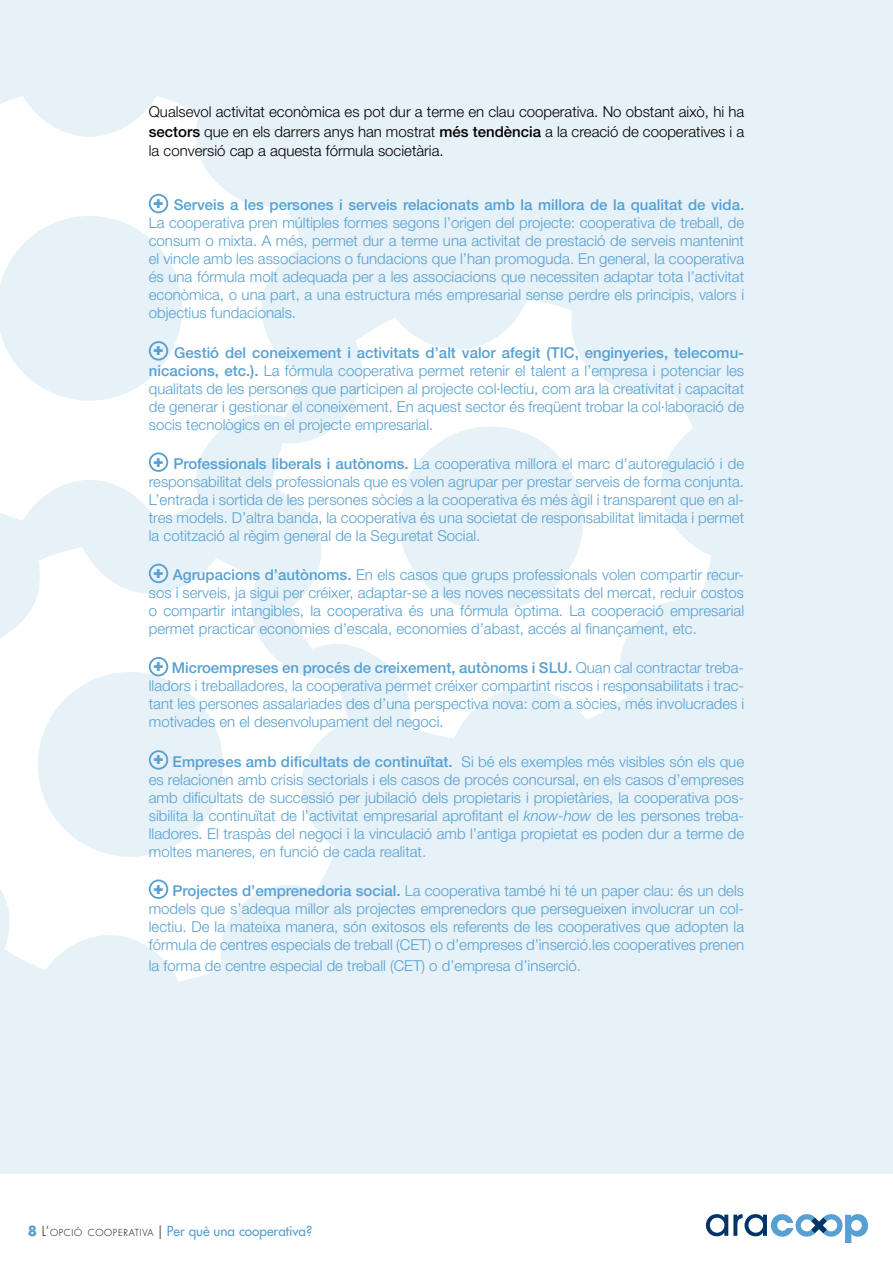
<style>
.page{position:relative;width:893px;height:1263px;background:#fff}
.page>*{position:absolute;margin:0;border:0;box-sizing:border-box;transform-origin:0 0}
.t1{font:300 15px/18px "Helvetica Neue LT Std";color:#56a0d3;text-align:justify}
.t2{font:300 15px/19.5px "Helvetica Neue LT Std";color:#000;text-align:justify}
.t3{font:500 13.5px "Futura Std";color:#56a0d3}
.s1{font-weight:500}
.s2{font-style:italic}
.s3{font-weight:700}
.s4{font-weight:300;color:#000}
.s5{font-weight:300;font-size:9.45px;color:#000}
</style>
<div class="page">
<svg style="left:706px;top:1214px;width:162px;height:29px"></svg>
<div style="left:0;top:0;width:893px;height:1174px;background:#e6f1f8"></div>
<svg style="left:302px;top:299px;width:409px;height:439px;fill:#fff"></svg>
<svg style="left:0;top:96px;width:302px;height:425px;fill:#fff"></svg>
<svg style="left:0;top:547px;width:348px;height:435px;fill:#fff"></svg>
<div style="left:149px;top:194px;width:19px;height:19px;border:2px solid #56a0d3;border-radius:50%"></div>
<div style="left:149px;top:341px;width:19px;height:20px;border:2px solid #56a0d3;border-radius:50%"></div>
<div style="left:149px;top:452px;width:19px;height:20px;border:2px solid #56a0d3;border-radius:50%"></div>
<div style="left:149px;top:564px;width:19px;height:19px;border:2px solid #56a0d3;border-radius:50%"></div>
<div style="left:149px;top:657px;width:19px;height:19px;border:2px solid #56a0d3;border-radius:50%"></div>
<div style="left:149px;top:750px;width:19px;height:20px;border:2px solid #56a0d3;border-radius:50%"></div>
<div style="left:149px;top:879px;width:19px;height:20px;border:2px solid #56a0d3;border-radius:50%"></div>
<p class="t2" style="left:149px;top:102px;width:597px">Qualsevol activitat econòmica es pot dur a terme en clau cooperativa. No obstant això, hi ha <span class="s1">sectors</span> que en els darrers anys han mostrat <span class="s1">més tendència</span> a la creació de cooperatives i a la conversió cap a aquesta fórmula societària.</p>
<p class="t1" style="left:149px;top:196px;width:597px"><sup>+</sup> <span class="s1">Serveis a les persones i serveis relacionats amb la millora de la qualitat de vida.<br></span>La cooperativa pren múltiples formes segons l’origen del projecte: cooperativa de treball, de consum o mixta. A més, permet dur a terme una activitat de prestació de serveis mantenint el vincle amb les associacions o fundacions que l’han promoguda. En general, la cooperativa és una fórmula molt adequada per a les associacions que necessiten adaptar tota l’activitat econòmica, o una part, a una estructura més empresarial sense perdre els principis, valors i objectius fundacionals.</p>
<p class="t1" style="left:149px;top:343px;width:597px"><sup>+</sup> <span class="s1">Gestió del coneixement i activitats d’alt valor afegit (TIC, enginyeries, telecomu· nicacions, etc.).</span> La fórmula cooperativa permet retenir el talent a l’empresa i potenciar les qualitats de les persones que participen al projecte col·lectiu, com ara la creativitat i capacitat de generar i gestionar el coneixement. En aquest sector és freqüent trobar la col·laboració de socis tecnològics en el projecte empresarial.</p>
<p class="t1" style="left:149px;top:454px;width:597px"><sup>+</sup> <span class="s1">Professionals liberals i autònoms.</span> La cooperativa millora el marc d’autoregulació i de responsabilitat dels professionals que es volen agrupar per prestar serveis de forma conjunta.<br>L’entrada i sortida de les persones sòcies a la cooperativa és més àgil i transparent que en al&shy;tres models. D’altra banda, la cooperativa és una societat de responsabilitat limitada i permet la cotització al règim general de la Seguretat Social.</p>
<p class="t1" style="left:149px;top:565px;width:597px"><sup>+</sup> <span class="s1">Agrupacions d’autònoms.</span> En els casos que grups professionals volen compartir recur&shy;sos i serveis, ja sigui per créixer, adaptar-se a les noves necessitats del mercat, reduir costos o compartir intangibles, la cooperativa és una fórmula òptima. La cooperació empresarial permet practicar economies d’escala, economies d’abast, accés al finançament, etc.</p>
<p class="t1" style="left:149px;top:659px;width:597px"><sup>+</sup> <span class="s1">Microempreses en procés de creixement, autònoms i SLU.</span> Quan cal contractar treba&shy;lladors i treballadores, la cooperativa permet créixer compartint riscos i responsabilitats i trac&shy;tant les persones assalariades des d’una perspectiva nova: com a sòcies, més involucrades i motivades en el desenvolupament del negoci.</p>
<p class="t1" style="left:149px;top:752px;width:597px"><sup>+</sup> <span class="s1">Empreses amb dificultats de continuïtat.</span> Si bé els exemples més visibles són els que es relacionen amb crisis sectorials i els casos de procés concursal, en els casos d’empreses amb dificultats de successió per jubilació dels propietaris i propietàries, la cooperativa pos&shy;sibilita la continuïtat de l’activitat empresarial aprofitant el <span class="s2">know-how</span> de les persones treba&shy;lladores. El traspàs del negoci i la vinculació amb l’antiga propietat es poden dur a terme de moltes maneres, en funció de cada realitat.</p>
<p class="t1" style="left:149px;top:881px;width:597px;text-align:left"><sup>+</sup> <span class="s1">Projectes d’emprenedoria social.</span> La cooperativa també hi té un paper clau: és un dels models que s’adequa millor als projectes emprenedors que persegueixen involucrar un col· lectiu. De la mateixa manera, són exitosos els referents de les cooperatives que adopten la fórmula de centres especials de treball (CET) o d’empreses d’inserció.les cooperatives prenen</p>
<p class="t1" style="left:149px;top:956px;width:434px">la forma de centre especial de treball (CET) o d’empresa d’inserció.</p>
<p class="t3" style="left:28px;top:1222px;width:286px"><span class="s3">8</span> <span class="s4">L’</span><span class="s5">OPCIÓ COOPERATIVA</span> <span class="s4">|</span> Per què una cooperativa?</p>
</div>
